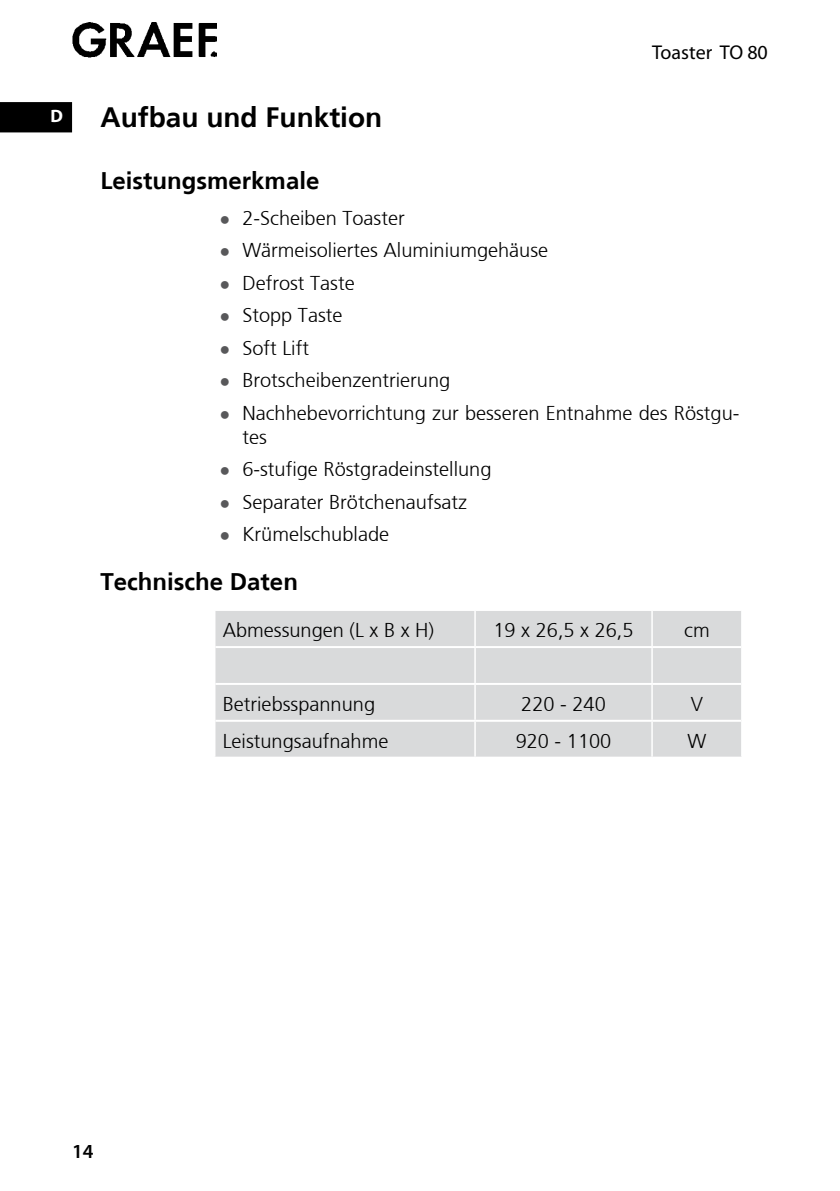
<style>
.page{position:relative;width:840px;height:1191px;background:#fff}
.page>*{position:absolute;margin:0;border:0;box-sizing:border-box;transform-origin:0 0}
.t1{font:700 28px "Frutiger";color:#000}
.t2{font:700 24px "Frutiger";color:#000}
.t3{font:300 20px/24px "Frutiger";color:#000}
.t4{font:20px "Myriad Pro";color:#000}
.t5{font:600 20px "Myriad Pro";color:#000}
.t6{font:700 18px "Myriad Pro";color:#fff}
.s1{font-family:"Arial";font-weight:400;font-size:18px;color:#58585a}
</style>
<div class="page">
<img style="left:72px;top:23px;width:144px;height:35px">
<div style="left:0;top:102px;width:72px;height:30px;background:#000"></div>
<div style="left:215px;top:611px;width:525px;height:145px;background:#d9dadb"></div>
<hr style="left:474px;top:611px;width:1px;height:35px;background:#fff">
<hr style="left:651px;top:611px;width:1px;height:35px;background:#fff">
<hr style="left:474px;top:648px;width:1px;height:35px;background:#fff">
<hr style="left:651px;top:648px;width:1px;height:35px;background:#fff">
<hr style="left:474px;top:685px;width:1px;height:35px;background:#fff">
<hr style="left:651px;top:685px;width:1px;height:35px;background:#fff">
<hr style="left:474px;top:722px;width:1px;height:34px;background:#fff">
<hr style="left:651px;top:722px;width:1px;height:34px;background:#fff">
<hr style="left:215px;top:646px;width:260px;height:2px;background:#fff">
<hr style="left:475px;top:646px;width:176px;height:2px;background:#fff">
<hr style="left:651px;top:646px;width:89px;height:2px;background:#fff">
<hr style="left:215px;top:683px;width:260px;height:2px;background:#fff">
<hr style="left:475px;top:683px;width:176px;height:2px;background:#fff">
<hr style="left:651px;top:683px;width:89px;height:2px;background:#fff">
<hr style="left:215px;top:720px;width:260px;height:2px;background:#fff">
<hr style="left:475px;top:720px;width:176px;height:2px;background:#fff">
<hr style="left:651px;top:720px;width:89px;height:2px;background:#fff">
<p class="t6" style="left:51px;top:105px;width:14px">D</p>
<h1 class="t1" style="left:100px;top:100px;width:283px">Aufbau und Funktion</h1>
<p class="t4" style="left:651px;top:40px;width:117px">Toaster TO 80</p>
<p class="t2" style="left:100px;top:167px;width:220px">Leistungsmerkmale</p>
<p class="t3" style="left:219px;top:206px;width:186px"><span class="s1">●</span> 2-Scheiben Toaster</p>
<p class="t3" style="left:219px;top:238px;width:330px"><span class="s1">●</span> Wärmeisoliertes Aluminiumgehäuse</p>
<p class="t3" style="left:219px;top:271px;width:136px"><span class="s1">●</span> Defrost Taste</p>
<p class="t3" style="left:219px;top:303px;width:124px"><span class="s1">●</span> Stopp Taste</p>
<p class="t3" style="left:219px;top:336px;width:91px"><span class="s1">●</span> Soft Lift</p>
<p class="t3" style="left:219px;top:368px;width:232px"><span class="s1">●</span> Brotscheibenzentrierung</p>
<p class="t3" style="left:242px;top:401px;width:498px;text-indent:-23px"><span class="s1">●</span> Nachhebevorrichtung zur besseren Entnahme des Röstgu&shy;tes</p>
<p class="t3" style="left:219px;top:457px;width:273px"><span class="s1">●</span> 6-stufige Röstgradeinstellung</p>
<p class="t3" style="left:219px;top:490px;width:249px"><span class="s1">●</span> Separater Brötchenaufsatz</p>
<p class="t3" style="left:219px;top:522px;width:171px"><span class="s1">●</span> Krümelschublade</p>
<p class="t2" style="left:100px;top:567px;width:199px">Technische Daten</p>
<p class="t3" style="left:222px;top:618px;width:213px">Abmessungen (L x B x H)</p>
<p class="t3" style="left:493px;top:618px;width:142px">19 x 26,5 x 26,5</p>
<p class="t3" style="left:683px;top:618px;width:27px">cm</p>
<p class="t3" style="left:222px;top:692px;width:154px">Betriebsspannung</p>
<p class="t3" style="left:521px;top:692px;width:86px">220 - 240</p>
<p class="t3" style="left:690px;top:692px;width:14px">V</p>
<p class="t3" style="left:222px;top:729px;width:167px">Leistungsaufnahme</p>
<p class="t3" style="left:515px;top:729px;width:97px">920 - 1100</p>
<p class="t3" style="left:687px;top:729px;width:20px">W</p>
<p class="t5" style="left:72px;top:1138px;width:23px">14</p>
</div>
